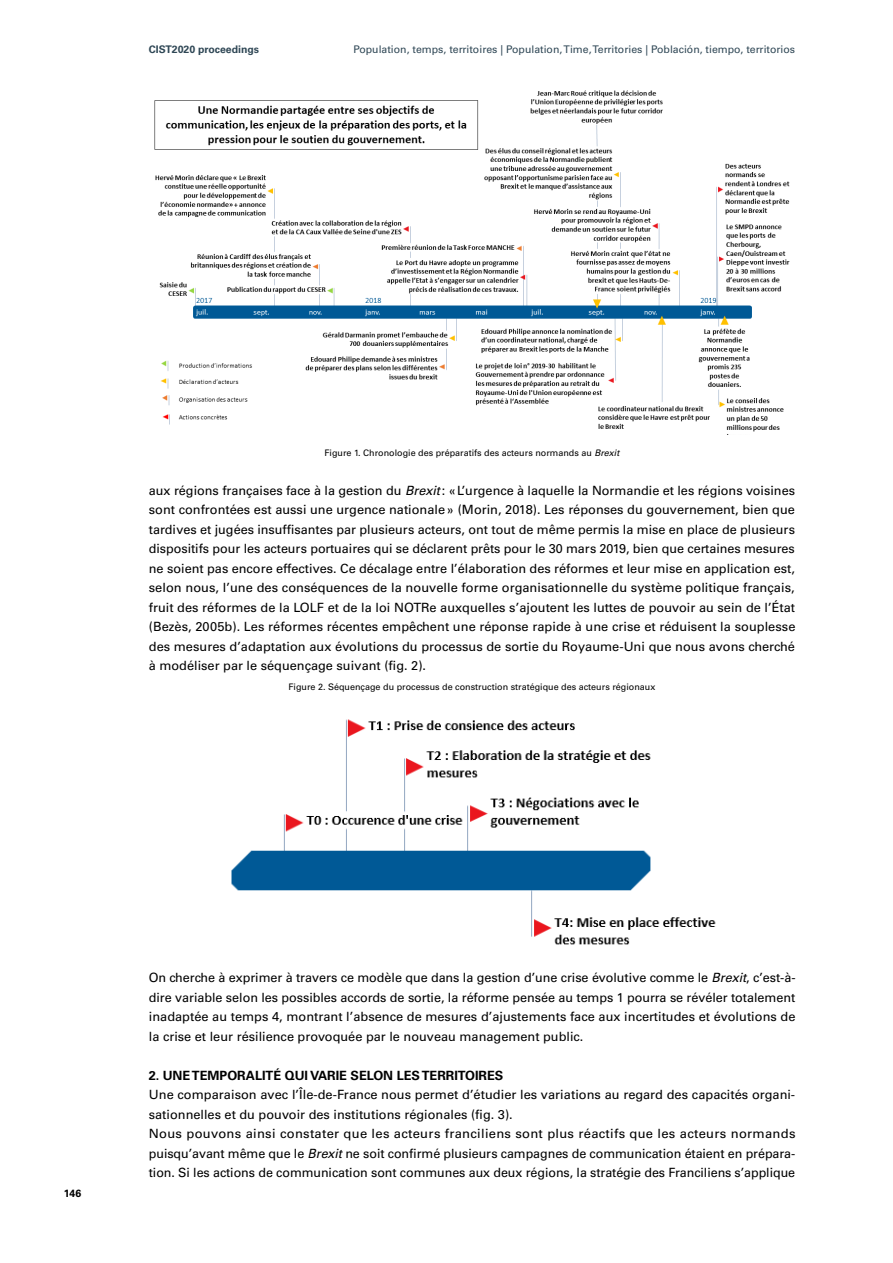
<style>
.page{position:relative;width:893px;height:1263px;background:#fff}
.page>*{position:absolute;margin:0;border:0;box-sizing:border-box;transform-origin:0 0}
.t1{font:12.75px/19.5px "Univers LT";color:#000;text-align:justify}
.t2{font:700 12.75px "Univers LT";color:#000}
.t3{font:10.5px "Univers LT";color:#2f4755}
.t4{font:700 10.5px "Univers LT";color:#2f4755}
.t5{font:700 10.5px "Univers LT";color:#000}
.t6{font:9px "Univers LT";color:#000}
.s1{font-style:italic}
</style>
<div class="page">
<img style="left:231px;top:719px;width:485px;height:226px">
<img style="left:154px;top:90px;width:636px;height:342px">
<p class="t4" style="left:149px;top:43px;width:112px">CIST2020 proceedings</p>
<p class="t3" style="left:353px;top:43px;width:443px">Population, temps, territoires | Population, Time, Territories | Población, tiempo, territorios</p>
<p class="t6" style="left:325px;top:447px;width:296px">Figure 1. Chronologie des préparatifs des acteurs normands au <span class="s1">Brexit</span></p>
<p class="t1" style="left:149px;top:480px;width:648px">aux régions françaises face à la gestion du <span class="s1">Brexit</span>: «L’urgence à laquelle la Normandie et les régions voisines sont confrontées est aussi une urgence nationale » (Morin, 2018). Les réponses du gouvernement, bien que tardives et jugées insuffisantes par plusieurs acteurs, ont tout de même permis la mise en place de plusieurs dispositifs pour les acteurs portuaires qui se déclarent prêts pour le 30 mars 2019, bien que certaines mesures ne soient pas encore effectives. Ce décalage entre l’élaboration des réformes et leur mise en application est, selon nous, l’une des conséquences de la nouvelle forme organisationnelle du système politique français, fruit des réformes de la LOLF et de la loi NOTRe auxquelles s’ajoutent les luttes de pouvoir au sein de l’État (Bezès, 2005b). Les réformes récentes empêchent une réponse rapide à une crise et réduisent la souplesse des mesures d’adaptation aux évolutions du processus de sortie du Royaume-Uni que nous avons cherché à modéliser par le séquençage suivant (fig. 2).</p>
<p class="t6" style="left:289px;top:681px;width:368px">Figure 2. Séquençage du processus de construction stratégique des acteurs régionaux</p>
<p class="t5" style="left:64px;top:1187px;width:19px">146</p>
<p class="t1" style="left:149px;top:968px;width:648px">On cherche à exprimer à travers ce modèle que dans la gestion d’une crise évolutive comme le <span class="s1">Brexit</span>, c’est-à&shy;dire variable selon les possibles accords de sortie, la réforme pensée au temps 1 pourra se révéler totalement inadaptée au temps 4, montrant l’absence de mesures d’ajustements face aux incertitudes et évolutions de la crise et leur résilience provoquée par le nouveau management public.</p>
<p class="t2" style="left:149px;top:1068px;width:356px">2. UNE TEMPORALITÉ QUI VARIE SELON LES TERRITOIRES</p>
<p class="t1" style="left:149px;top:1085px;width:648px;text-align:left">Une comparaison avec l’Île-de-France nous permet d’étudier les variations au regard des capacités organi&shy;sationnelles et du pouvoir des institutions régionales (fig. 3).<br>Nous pouvons ainsi constater que les acteurs franciliens sont plus réactifs que les acteurs normands puisqu’avant même que le <span class="s1">Brexit</span> ne soit confirmé plusieurs campagnes de communication étaient en prépara&shy;tion. Si les actions de communication sont communes aux deux régions, la stratégie des Franciliens s’applique</p>
</div>
